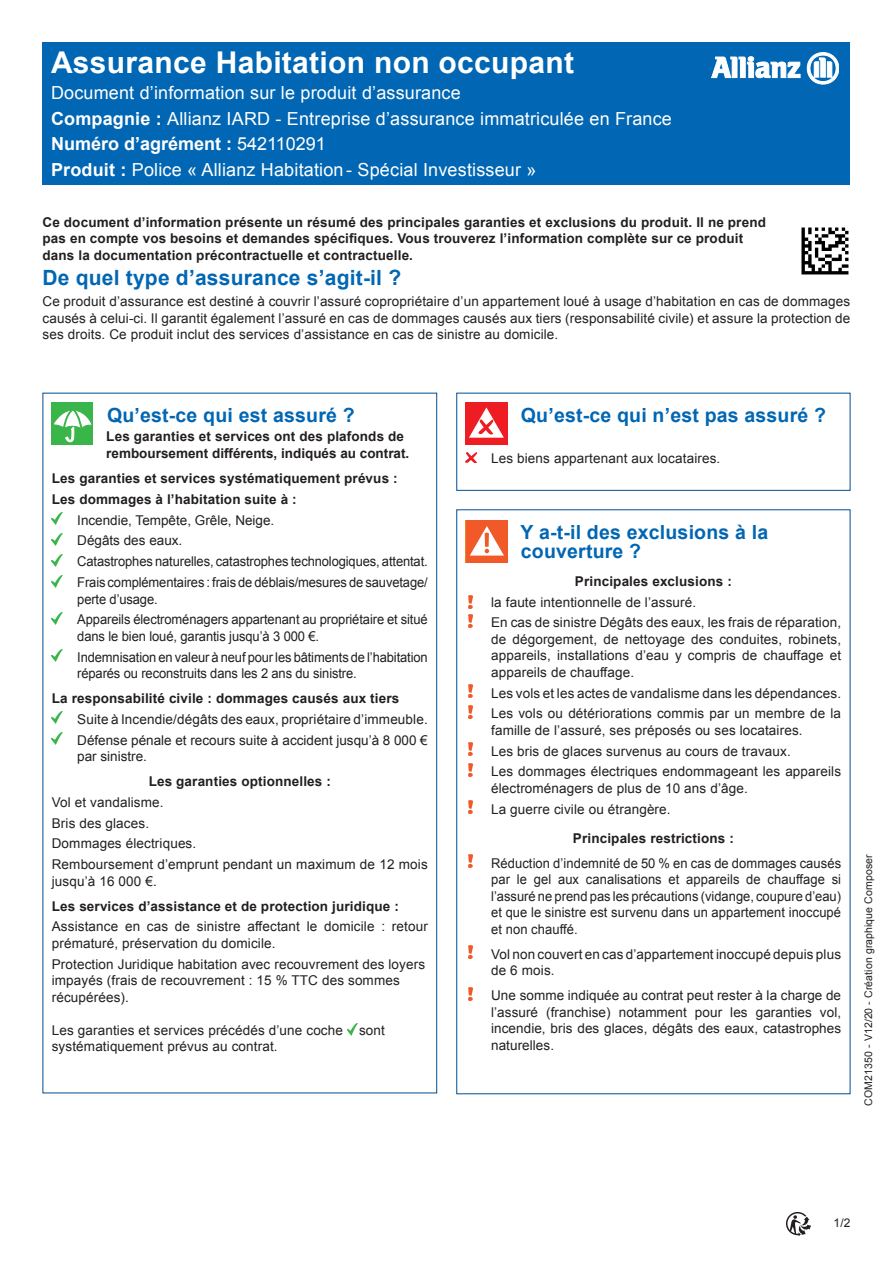
<style>
.page{position:relative;width:893px;height:1263px;background:#fff}
.page>*{position:absolute;margin:0;border:0;box-sizing:border-box;transform-origin:0 0}
.Titre_bandeau_de_la{font:700 30px "Arial";letter-spacing:.01em;color:#fff}
.Titre{font:700 21px "Arial";letter-spacing:.01em;color:#0166b3}
.Titre-2{font:700 19.5px/19.5px "Arial";letter-spacing:.01em;color:#0166b3}
.Titre_bandeau_de_la-2{font:18px "Arial";letter-spacing:.01em;color:#fff}
.Titre_bandeau_de_la-3{font:700 18px "Arial";color:#fff}
.Texte{font:13.5px/16.5px "Arial";letter-spacing:.01em;color:#231f20}
.Texte-2{font:700 13.5px/16.5px "Arial";letter-spacing:.01em;color:#231f20}
.Texte-3{font:13.5px/16.5px "Arial";letter-spacing:-.01em;color:#231f20;scale:.96 1}
.Texte-4{font:13.5px/16.5px "Arial";letter-spacing:.01em;color:#231f20;text-align:justify;scale:.96 1}
.Sous_titre_centré{font:700 13.5px "Arial";letter-spacing:.01em;color:#231f20}
.t1{font:12px "Arial";color:#231f20}
.reference{font:10.5px "Arial";letter-spacing:.01em;color:#231f20}
.s1{font-weight:700}
.s2{font-weight:400}
</style>
<div class="page">
<div style="left:43px;top:43px;width:807px;height:142px;background:#0166b3"></div>
<svg style="left:52px;top:513px;width:11px;height:12px"></svg>
<svg style="left:52px;top:534px;width:11px;height:11px"></svg>
<svg style="left:52px;top:554px;width:11px;height:12px"></svg>
<svg style="left:52px;top:575px;width:11px;height:12px"></svg>
<svg style="left:52px;top:612px;width:11px;height:12px"></svg>
<svg style="left:52px;top:650px;width:11px;height:11px"></svg>
<svg style="left:52px;top:712px;width:11px;height:12px"></svg>
<svg style="left:52px;top:733px;width:11px;height:11px"></svg>
<svg style="left:347px;top:1023px;width:11px;height:12px"></svg>
<div style="left:456px;top:393px;width:394px;height:98px;border:1px solid #004e93"></div>
<svg style="left:469px;top:614px;width:3px;height:13px"></svg>
<img style="left:469px;top:684px;width:3px;height:14px">
<svg style="left:469px;top:705px;width:3px;height:13px"></svg>
<img style="left:469px;top:742px;width:3px;height:14px">
<svg style="left:469px;top:763px;width:3px;height:13px"></svg>
<img style="left:469px;top:800px;width:3px;height:14px">
<svg style="left:469px;top:855px;width:3px;height:13px"></svg>
<svg style="left:469px;top:946px;width:3px;height:13px"></svg>
<svg style="left:469px;top:987px;width:3px;height:13px"></svg>
<div style="left:466px;top:520px;width:42px;height:43px;background:#f15929"></div>
<svg style="left:470px;top:526px;width:34px;height:30px"></svg>
<img style="left:801px;top:227px;width:48px;height:48px">
<svg style="left:711px;top:56px;width:89px;height:22px"></svg>
<svg style="left:807px;top:52px;width:32px;height:32px"></svg>
<div style="left:52px;top:403px;width:41px;height:42px;background:#3ab54a"></div>
<svg style="left:54px;top:406px;width:38px;height:36px"></svg>
<div style="left:465px;top:402px;width:43px;height:43px;background:#ee1d23"></div>
<svg style="left:469px;top:407px;width:35px;height:31px"></svg>
<svg style="left:466px;top:452px;width:11px;height:11px"></svg>
<img style="left:469px;top:595px;width:3px;height:14px">
<svg style="left:786px;top:1212px;width:25px;height:24px"></svg>
<p class="Titre_bandeau_de_la" style="left:51px;top:42px;width:525px">Assurance Habitation non occupant</p>
<p class="Titre_bandeau_de_la-2" style="left:51px;top:81px;width:411px">Document d’information sur le produit d’assurance</p>
<p class="Titre_bandeau_de_la-2" style="left:51px;top:106px;width:622px"><span class="s1">Compagnie :</span> Allianz IARD - Entreprise d’assurance immatriculée en France</p>
<p class="Titre_bandeau_de_la-3" style="left:51px;top:132px;width:276px">Numéro d’agrément : <span class="s2">542110291</span></p>
<p class="Titre_bandeau_de_la-2" style="left:51px;top:158px;width:487px"><span class="s1">Produit :</span> Police « Allianz Habitation - Spécial Investisseur »</p>
<p class="Texte-2" style="left:43px;top:214px;width:725px">Ce document d’information présente un résumé des principales garanties et exclusions du produit. Il ne prend pas en compte vos besoins et demandes spécifiques. Vous trouverez l’information complète sur ce produit dans la documentation précontractuelle et contractuelle.</p>
<p class="Titre" style="left:43px;top:264px;width:360px">De quel type d’assurance s’agit-il ?</p>
<p class="Texte" style="left:43px;top:293px;width:809px;text-align:justify">Ce produit d’assurance est destiné à couvrir l’assuré copropriétaire d’un appartement loué à usage d’habitation en cas de dommages causés à celui-ci. Il garantit également l’assuré en cas de dommages causés aux tiers (responsabilité civile) et assure la protection de ses droits. Ce produit inclut des services d’assistance en cas de sinistre au domicile.</p>
<p class="Titre-2" style="left:107px;top:406px;width:249px">Qu’est-ce qui est assuré ?</p>
<p class="Texte-2" style="left:106px;top:429px;width:305px">Les garanties et services ont des plafonds de remboursement différents, indiqués au contrat.</p>
<p class="Texte-2" style="left:52px;top:471px;width:347px">Les garanties et services systématiquement prévus :</p>
<p class="Texte-2" style="left:52px;top:491px;width:246px">Les dommages à l’habitation suite à :</p>
<p class="Texte" style="left:77px;top:512px;width:199px">Incendie, Tempête, Grêle, Neige.</p>
<p class="Texte" style="left:77px;top:533px;width:107px">Dégâts des eaux.</p>
<p class="Texte-3" style="left:77px;top:553px;width:367px">Catastrophes naturelles, catastrophes technologiques, attentat.</p>
<p class="Texte-3" style="left:77px;top:574px;width:367px">Frais complémentaires : frais de déblais/mesures de sauvetage/ perte d’usage.</p>
<p class="Texte-3" style="left:77px;top:611px;width:367px">Appareils électroménagers appartenant au propriétaire et situé dans le bien loué, garantis jusqu’à 3 000 €.</p>
<p class="Texte-3" style="left:77px;top:649px;width:367px">Indemnisation en valeur à neuf pour les bâtiments de l’habitation réparés ou reconstruits dans les 2 ans du sinistre.</p>
<p class="Texte-2" style="left:52px;top:690px;width:349px">La responsabilité civile : dommages causés aux tiers</p>
<p class="Texte" style="left:77px;top:711px;width:352px">Suite à Incendie/dégâts des eaux, propriétaire d’immeuble.</p>
<p class="Texte" style="left:77px;top:732px;width:352px">Défense pénale et recours suite à accident jusqu’à 8 000 € par sinistre.</p>
<p class="Texte-2" style="left:149px;top:773px;width:184px">Les garanties optionnelles :</p>
<p class="Texte" style="left:52px;top:794px;width:113px">Vol et vandalisme.</p>
<p class="Texte" style="left:52px;top:815px;width:99px">Bris des glaces.</p>
<p class="Texte" style="left:52px;top:835px;width:146px">Dommages électriques.</p>
<p class="Texte" style="left:52px;top:856px;width:377px">Remboursement d’emprunt pendant un maximum de 12 mois jusqu’à 16 000 €.</p>
<p class="Texte-2" style="left:52px;top:898px;width:349px">Les services d’assistance et de protection juridique :</p>
<p class="Texte" style="left:52px;top:918px;width:378px">Assistance en cas de sinistre affectant le domicile : retour prématuré, préservation du domicile.</p>
<p class="Texte" style="left:52px;top:956px;width:375px">Protection Juridique habitation avec recouvrement des loyers impayés (frais de recouvrement : 15 % TTC des sommes récupérées).</p>
<p class="Texte" style="left:52px;top:1022px;width:335px">Les garanties et services précédés d’une coche sont systématiquement prévus au contrat.</p>
<p class="Titre-2" style="left:521px;top:406px;width:307px">Qu’est-ce qui n’est pas assuré ?</p>
<p class="Texte" style="left:491px;top:450px;width:231px">Les biens appartenant aux locataires.</p>
<p class="Titre-2" style="left:521px;top:523px;width:249px">Y a-t-il des exclusions à la couverture ?</p>
<p class="Sous_titre_centré" style="left:575px;top:572px;width:158px">Principales exclusions :</p>
<p class="Texte" style="left:491px;top:594px;width:207px">la faute intentionnelle de l’assuré.</p>
<p class="Texte" style="left:491px;top:614px;width:352px;text-align:justify">En cas de sinistre Dégâts des eaux, les frais de réparation, de dégorgement, de nettoyage des conduites, robinets, appareils, installations d’eau y compris de chauffage et appareils de chauffage.</p>
<p class="Texte" style="left:491px;top:685px;width:351px">Les vols et les actes de vandalisme dans les dépendances.</p>
<p class="Texte" style="left:491px;top:705px;width:351px">Les vols ou détériorations commis par un membre de la famille de l’assuré, ses préposés ou ses locataires.</p>
<p class="Texte" style="left:491px;top:743px;width:301px">Les bris de glaces survenus au cours de travaux.</p>
<p class="Texte" style="left:491px;top:763px;width:352px">Les dommages électriques endommageant les appareils électroménagers de plus de 10 ans d’âge.</p>
<p class="Texte" style="left:491px;top:801px;width:181px">La guerre civile ou étrangère.</p>
<p class="Sous_titre_centré" style="left:573px;top:829px;width:162px">Principales restrictions :</p>
<p class="Texte-4" style="left:491px;top:855px;width:366px">Réduction d’indemnité de 50 % en cas de dommages causés par le gel aux canalisations et appareils de chauffage si l’assuré ne prend pas les précautions (vidange, coupure d’eau) et que le sinistre est survenu dans un appartement inoccupé et non chauffé.</p>
<p class="Texte" style="left:491px;top:946px;width:351px">Vol non couvert en cas d’appartement inoccupé depuis plus de 6 mois.</p>
<p class="Texte" style="left:491px;top:988px;width:351px;text-align:justify">Une somme indiquée au contrat peut rester à la charge de l’assuré (franchise) notamment pour les garanties vol, incendie, bris des glaces, dégâts des eaux, catastrophes naturelles.</p>
<p class="reference" style="left:862px;top:1106px;width:253px;rotate:-90deg">COM21350 - V12/20 - Création graphique Composer</p>
<p class="t1" style="left:833px;top:1215px;width:18px">1/2</p>
</div>
